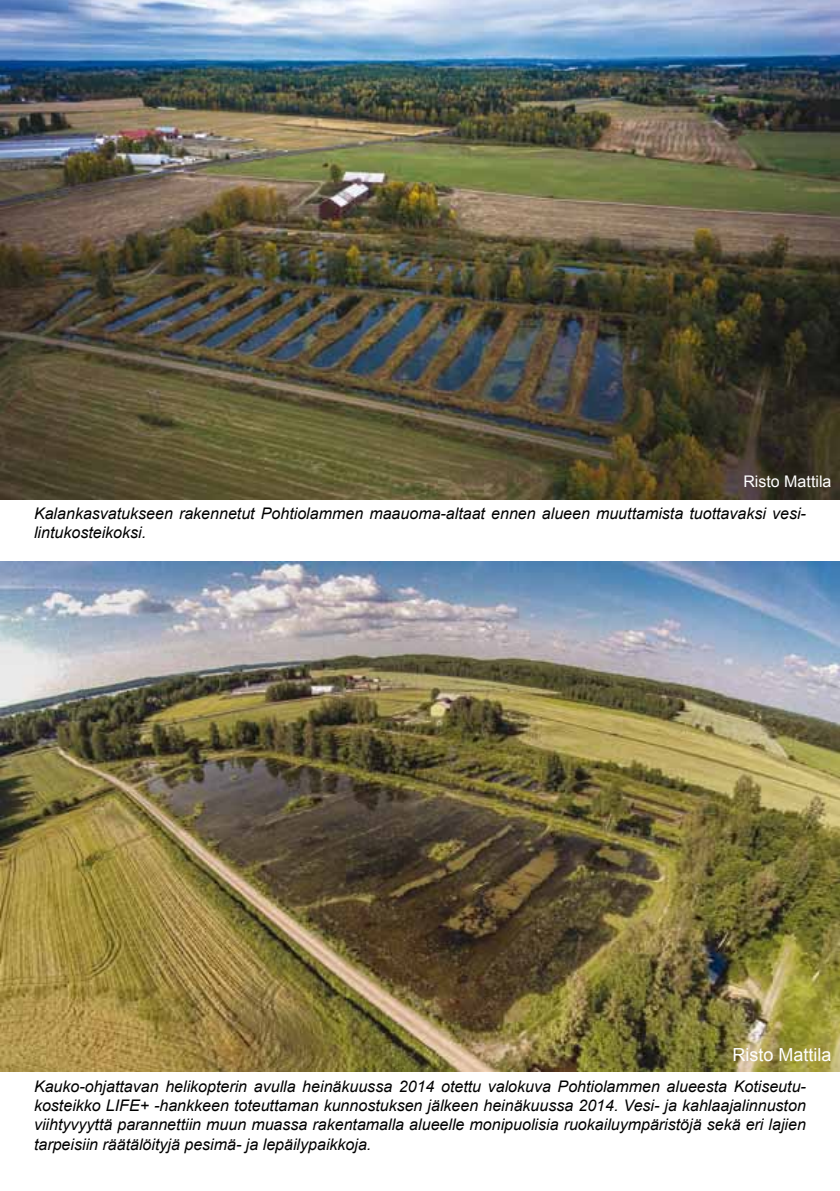
<style>
.page{position:relative;width:840px;height:1191px;background:#fff}
.page>*{position:absolute;margin:0;border:0;box-sizing:border-box;transform-origin:0 0}
.t1{font:18px "Arial";color:#fff}
.t2{font:italic 16px/19.2px "Arial";color:#000;text-align:justify}
.t3{font:16px "Arial";color:#fff}
</style>
<div class="page">
<img style="left:0;top:561px;width:839px;height:510px">
<img style="left:0;top:0;width:839px;height:499px">
<p class="t3" style="left:743px;top:471px;width:90px">Risto Mattila</p>
<p class="t2" style="left:34px;top:504px;width:773px">Kalankasvatukseen rakennetut Pohtiolammen maauoma-altaat ennen alueen muuttamista tuottavaksi vesi&shy;lintukosteikoksi.</p>
<p class="t1" style="left:732px;top:1043px;width:101px">Risto Mattila</p>
<p class="t2" style="left:34px;top:1077px;width:773px">Kauko-ohjattavan helikopterin avulla heinäkuussa 2014 otettu valokuva Pohtiolammen alueesta Kotiseutu&shy;kosteikko LIFE+ -hankkeen toteuttaman kunnostuksen jälkeen heinäkuussa 2014. Vesi- ja kahlaajalinnuston viihtyvyyttä parannettiin muun muassa rakentamalla alueelle monipuolisia ruokailuympäristöjä sekä eri lajien tarpeisiin räätälöityjä pesimä- ja lepäilypaikkoja.</p>
</div>
